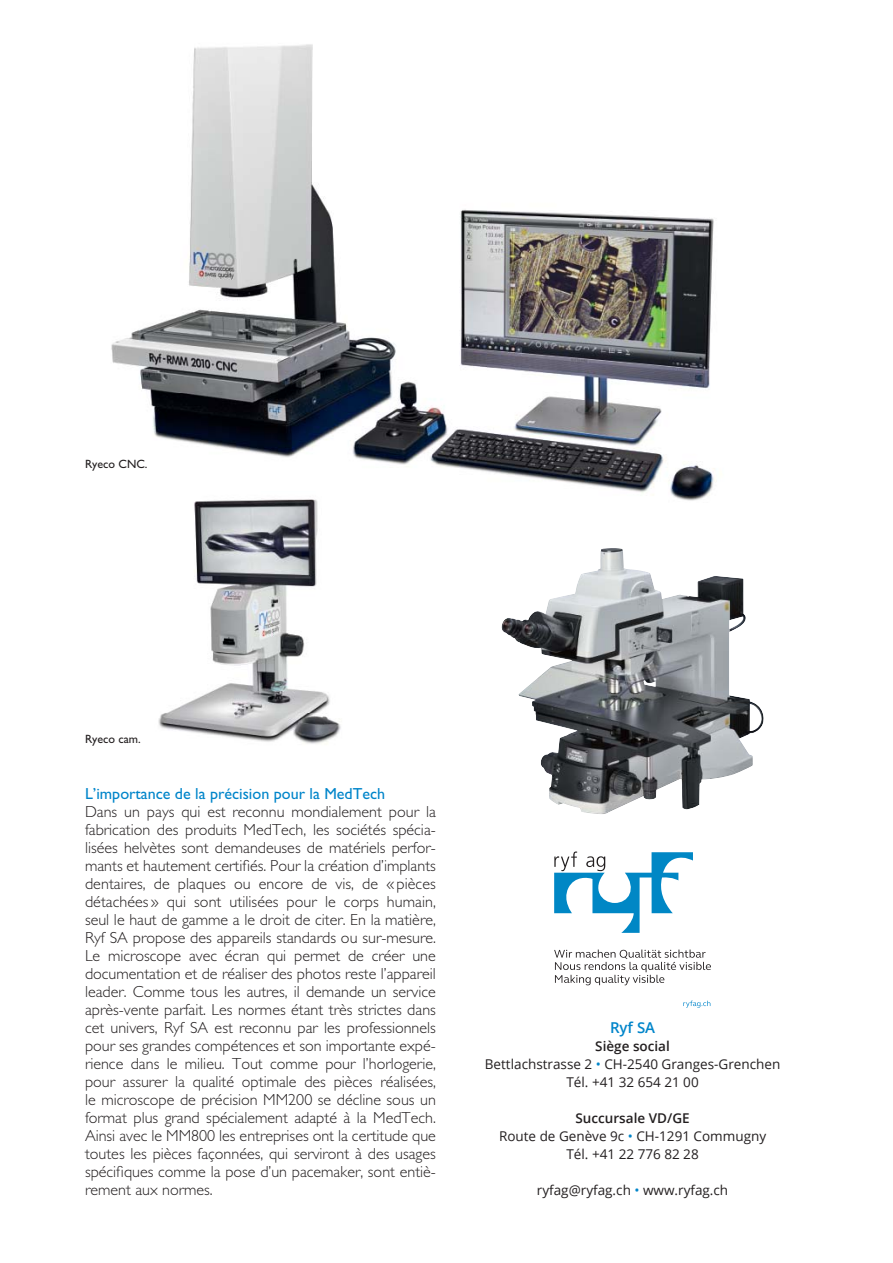
<style>
.page{position:relative;width:893px;height:1263px;background:#fff}
.page>*{position:absolute;margin:0;border:0;box-sizing:border-box;transform-origin:0 0}
.t1{font:300 16.05px/18px "Gill Sans";color:#231f20;text-align:justify}
.t2{font:16.05px "Gill Sans";color:#0085ca}
.t3{font:600 15px "Open Sans";color:#0085ca}
.t4{font:13.5px/18px "Open Sans";color:#231f20;text-align:center}
.t5{font:12px "Gill Sans";color:#231f20}
.s1{font-weight:600}
.s2{color:#0085ca}
</style>
<div class="page">
<img style="left:111px;top:44px;width:604px;height:457px">
<svg style="left:554px;top:852px;width:139px;height:81px"></svg>
<svg style="left:554px;top:950px;width:157px;height:35px"></svg>
<svg style="left:683px;top:1001px;width:27px;height:7px"></svg>
<img style="left:502px;top:548px;width:244px;height:216px">
<img style="left:155px;top:491px;width:199px;height:253px">
<p class="t5" style="left:85px;top:460px;width:64px">Ryeco CNC.</p>
<p class="t5" style="left:85px;top:735px;width:57px">Ryeco cam.</p>
<p class="t2" style="left:85px;top:788px;width:302px">L’importance de la précision pour la MedTech</p>
<p class="t1" style="left:85px;top:804px;width:352px">Dans un pays qui est reconnu mondialement pour la fabrication des produits MedTech, les sociétés spécia&shy;lisées helvètes sont demandeuses de matériels perfor&shy;mants et hautement certifiés. Pour la création d’implants dentaires, de plaques ou encore de vis, de « pièces détachées » qui sont utilisées pour le corps humain, seul le haut de gamme a le droit de citer. En la matière, Ryf SA propose des appareils standards ou sur-mesure.<br>Le microscope avec écran qui permet de créer une documentation et de réaliser des photos reste l’appareil leader. Comme tous les autres, il demande un service après-vente parfait. Les normes étant très strictes dans cet univers, Ryf SA est reconnu par les professionnels pour ses grandes compétences et son importante expé&shy;rience dans le milieu. Tout comme pour l’horlogerie, pour assurer la qualité optimale des pièces réalisées, le microscope de précision MM200 se décline sous un format plus grand spécialement adapté à la MedTech.<br>Ainsi avec le MM800 les entreprises ont la certitude que toutes les pièces façonnées, qui serviront à des usages spécifiques comme la pose d’un pacemaker, sont entiè&shy;rement aux normes.</p>
<p class="t3" style="left:610px;top:1016px;width:47px">Ryf SA</p>
<p class="t4" style="left:485px;top:1036px;width:297px"><span class="s1">Siège social<br></span>Bettlachstrasse 2 <span class="s2">•</span> CH-2540 Granges-Grenchen<br>Tél. +41 32 654 21 00</p>
<p class="t4" style="left:499px;top:1108px;width:269px"><span class="s1">Succursale VD/GE<br></span>Route de Genève 9c <span class="s2">•</span> CH-1291 Commugny<br>Tél. +41 22 776 82 28</p>
<p class="t4" style="left:537px;top:1180px;width:193px">ryfag@ryfag.ch <span class="s2">•</span> www.ryfag.ch</p>
</div>
